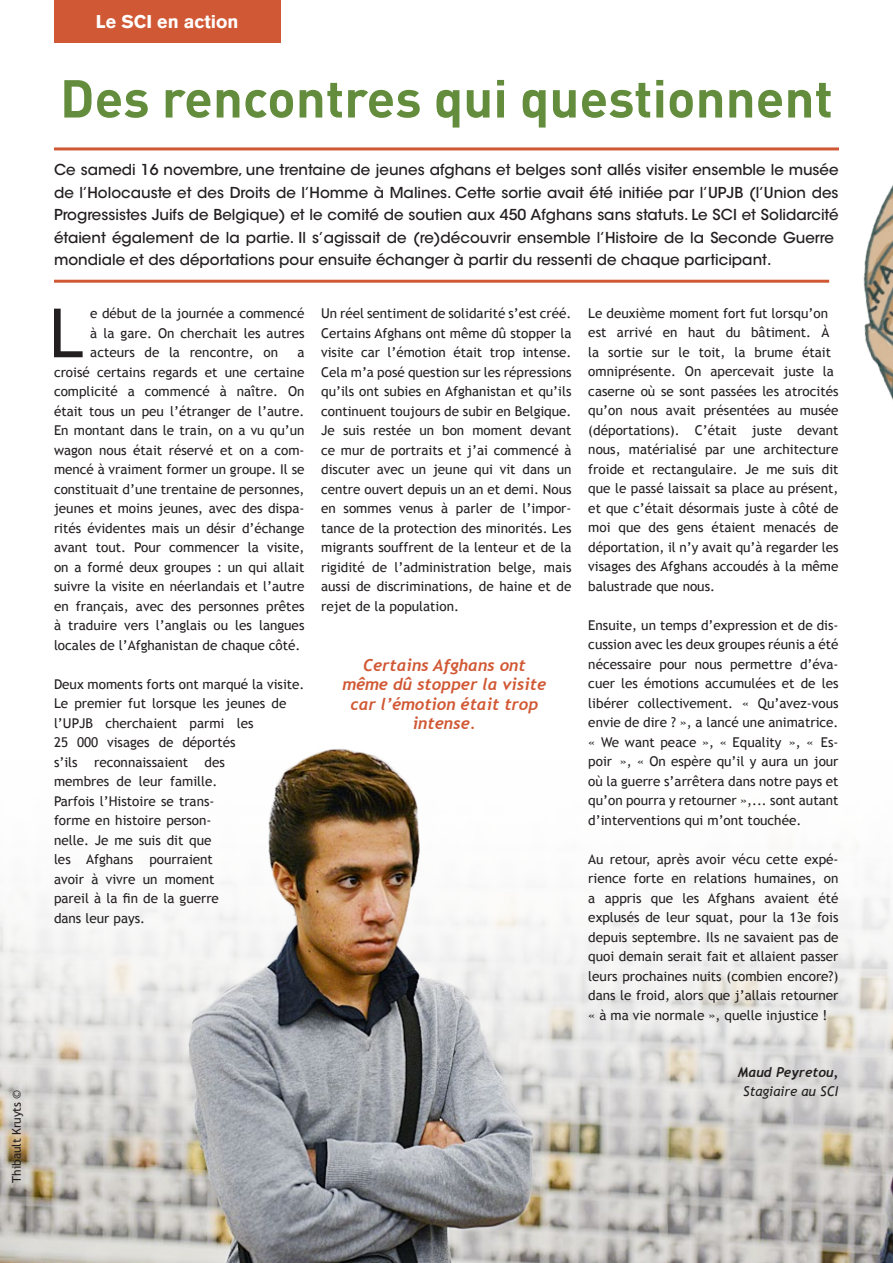
<style>
.page{position:relative;width:893px;height:1263px;background:#fff}
.page>*{position:absolute;margin:0;border:0;box-sizing:border-box;transform-origin:0 0}
.t1{font:67.95px "Trebuchet MS";color:#231f20}
.t2{font:700 52.5px "DIN Pro";color:#638d3d}
.t3{font:900 18px "Akzidenz Grotesk";color:#fff}
.t4{font:italic 700 16.5px/19.5px "Trebuchet";color:#d15834;text-align:center}
.t5{font:500 15px/22.5px "ITC Avant Garde Std";color:#231f20}
.t6{font:13.5px/19.5px "Trebuchet MS";color:#231f20;text-align:justify}
.t7{font:italic 13.5px "Trebuchet MS";color:#231f20}
.t8{font:italic 700 13.5px "Trebuchet";color:#231f20}
.t9{font:12px "Trebuchet MS";letter-spacing:-.01em;color:#231f20}
</style>
<div class="page">
<img style="left:819px;top:150px;width:74px;height:250px">
<div style="left:54px;top:0;width:226px;height:43px;background:#d15834"></div>
<hr style="left:54px;top:280px;width:775px;height:3px;background:#d15834">
<hr style="left:54px;top:147px;width:785px;height:3px;background:#d15834">
<img style="left:0;top:748px;width:893px;height:515px">
<p class="t9" style="left:10px;top:1182px;width:94px;rotate:-90deg">Thibault Kruyts ©</p>
<h3 class="t3" style="left:96px;top:10px;width:144px">Le SCI en action</h3>
<h2 class="t2" style="left:60px;top:63px;width:774px">Des rencontres qui questionnent</h2>
<p class="t5" style="left:54px;top:159px;width:786px">Ce samedi 16 novembre, une trentaine de jeunes afghans et belges sont allés visiter ensemble le musée de l’Holocauste et des Droits de l’Homme à Malines. Cette sortie avait été initiée par l’UPJB (l’Union des Progressistes Juifs de Belgique) et le comité de soutien aux 450 Afghans sans statuts. Le SCI et Solidarcité étaient également de la partie. Il s’agissait de (re)découvrir ensemble l’Histoire de la Seconde Guerre mondiale et des déportations pour ensuite échanger à partir du ressenti de chaque participant.</p>
<h1 class="t1" style="left:49px;top:293px;width:36px">L</h1>
<p class="t6" style="left:90px;top:304px;width:216px">e début de la journée a commencé à la gare. On cherchait les autres acteurs de la rencontre, on</p>
<p class="t6" style="left:54px;top:343px;width:252px;text-indent:243px">a croisé certains regards et une certaine complicité a commencé à naître. On était tous un peu l’étranger de l’autre.<br>En montant dans le train, on a vu qu’un wagon nous était réservé et on a com&shy;mencé à vraiment former un groupe. Il se constituait d’une trentaine de personnes, jeunes et moins jeunes, avec des dispa&shy;rités évidentes mais un désir d’échange avant tout. Pour commencer la visite, on a formé deux groupes : un qui allait suivre la visite en néerlandais et l’autre en français, avec des personnes prêtes à traduire vers l’anglais ou les langues locales de l’Afghanistan de chaque côté.</p>
<p class="t6" style="left:54px;top:674px;width:252px;text-align:left">Deux moments forts ont marqué la visite.<br>Le premier fut lorsque les jeunes de l’UPJB cherchaient parmi les<br>25 000 visages de déportés<br>s’ils reconnaissaient des<br>membres de leur famille.<br>Parfois l’Histoire se trans-<br>forme en histoire person-<br>nelle. Je me suis dit que<br>les Afghans pourraient<br>avoir à vivre un moment<br>pareil à la fin de la guerre<br>dans leur pays.</p>
<p class="t6" style="left:321px;top:304px;width:252px">Un réel sentiment de solidarité s’est créé.<br>Certains Afghans ont même dû stopper la visite car l’émotion était trop intense.<br>Cela m’a posé question sur les répressions qu’ils ont subies en Afghanistan et qu’ils continuent toujours de subir en Belgique.<br>Je suis restée un bon moment devant ce mur de portraits et j’ai commencé à discuter avec un jeune qui vit dans un centre ouvert depuis un an et demi. Nous en sommes venus à parler de l’impor&shy;tance de la protection des minorités. Les migrants souffrent de la lenteur et de la rigidité de l’administration belge, mais aussi de discriminations, de haine et de rejet de la population.</p>
<p class="t6" style="left:588px;top:304px;width:252px;text-align:left">Le deuxième moment fort fut lorsqu’on est arrivé en haut du bâtiment. À la sortie sur le toit, la brume était omniprésente. On apercevait juste la caserne où se sont passées les atrocités qu’on nous avait présentées au musée (déportations). C’était juste devant nous, matérialisé par une architecture froide et rectangulaire. Je me suis dit que le passé laissait sa place au présent, et que c’était désormais juste à côté de moi que des gens étaient menacés de déportation, il n’y avait qu’à regarder les visages des Afghans accoudés à la même balustrade que nous.</p>
<p class="t6" style="left:588px;top:616px;width:252px">Ensuite, un temps d’expression et de dis&shy;cussion avec les deux groupes réunis a été nécessaire pour nous permettre d’éva&shy;cuer les émotions accumulées et de les libérer collectivement. « Qu’avez-vous envie de dire ? », a lancé une animatrice. « We want peace », « Equality », « Es&shy;poir », « On espère qu’il y aura un jour où la guerre s’arrêtera dans notre pays et qu’on pourra y retourner »,... sont autant d’interventions qui m’ont touchée.</p>
<p class="t6" style="left:588px;top:849px;width:252px">Au retour, après avoir vécu cette expé&shy;rience forte en relations humaines, on a appris que les Afghans avaient été explusés de leur squat, pour la 13e fois depuis septembre. Ils ne savaient pas de quoi demain serait fait et allaient passer leurs prochaines nuits (combien encore?) dans le froid, alors que j’allais retourner « à ma vie normale », quelle injustice !</p>
<p class="t4" style="left:342px;top:655px;width:205px">Certains Afghans ont même dû stopper la visite car l’émotion était trop intense.</p>
<p class="t8" style="left:738px;top:1064px;width:102px">Maud Peyretou,</p>
<p class="t7" style="left:743px;top:1083px;width:97px">Stagiaire au SCI</p>
</div>
